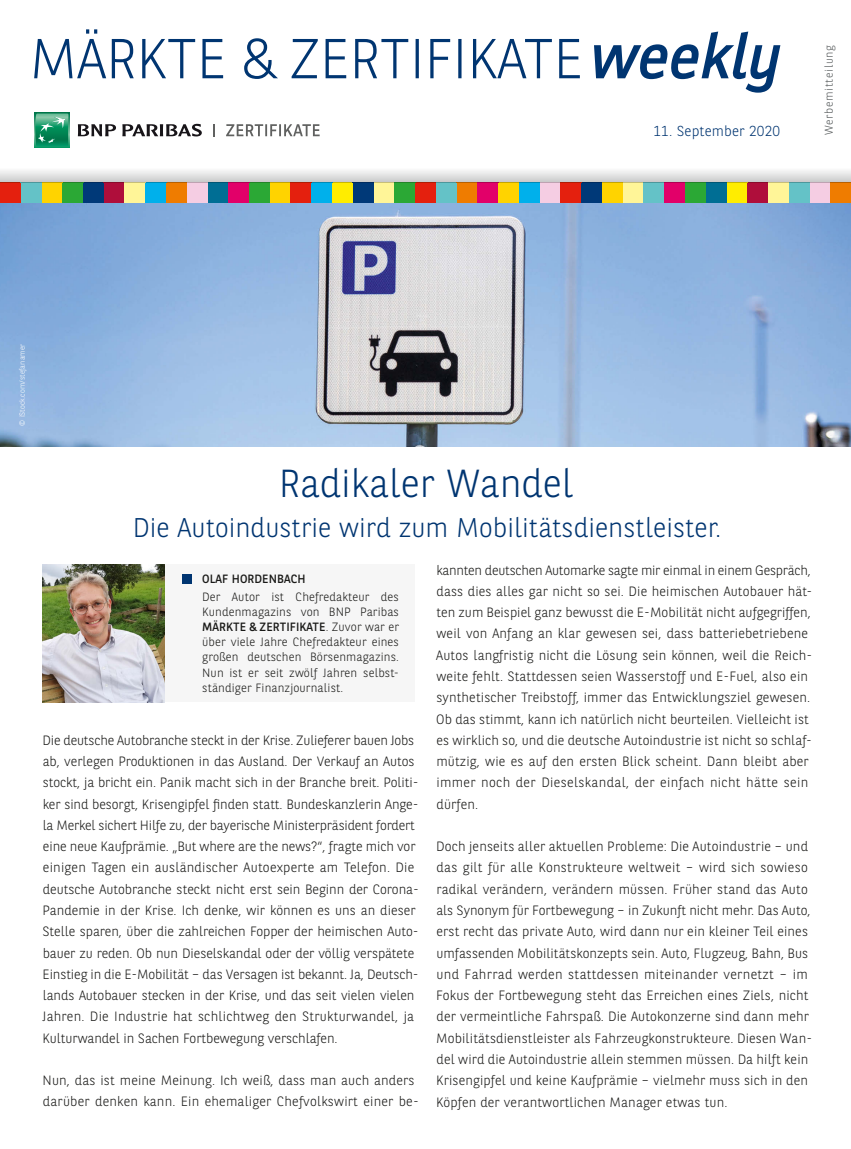
<style>
.page{position:relative;width:851px;height:1149px;background:#fff}
.page>*{position:absolute;margin:0;border:0;box-sizing:border-box;transform-origin:0 0}
.t1{font:300 39px "BNPP Sans";color:#003571}
.t2{font:300 27px "BNPP Sans";color:#003571}
.t3{font:300 14.4px "BNPP Sans";letter-spacing:.01em;color:#003571}
.t4{font:300 13.5px/21.3px "BNPP Sans";letter-spacing:.01em;color:#1a1a18}
.t5{font:300 12px/15px "BNPP Sans";letter-spacing:.01em;color:#1a1a18;text-align:justify}
.t6{font:12px "BNPP Sans";letter-spacing:.01em;color:#1a1a18}
.t7{font:300 11.25px "BNPP Sans";letter-spacing:.06em;color:#585c5d}
.t8{font:300 7.5px "BNPP Sans";color:#fff}
.s1{font-weight:400}
</style>
<div class="page">
<img style="left:0;top:203px;width:850px;height:243px">
<svg style="left:35px;top:113px;width:34px;height:34px"></svg>
<svg style="left:35px;top:113px;width:33px;height:33px"></svg>
<svg style="left:78px;top:124px;width:38px;height:12px"></svg>
<svg style="left:122px;top:124px;width:80px;height:12px"></svg>
<svg style="left:226px;top:124px;width:93px;height:12px"></svg>
<svg style="left:213px;top:124px;width:2px;height:12px"></svg>
<div style="left:436px;top:182px;width:20px;height:21px;background:#64c2c7"></div>
<div style="left:415px;top:182px;width:21px;height:21px;background:#e4200e"></div>
<div style="left:809px;top:182px;width:21px;height:21px;background:#f5cde3"></div>
<div style="left:830px;top:182px;width:20px;height:21px;background:#ef7c00"></div>
<div style="left:788px;top:182px;width:21px;height:21px;background:#64c2c7"></div>
<div style="left:767px;top:182px;width:21px;height:21px;background:#fff598"></div>
<div style="left:747px;top:182px;width:20px;height:21px;background:#af0e3b"></div>
<div style="left:726px;top:182px;width:21px;height:21px;background:#ffed00"></div>
<div style="left:705px;top:182px;width:21px;height:21px;background:#006e94"></div>
<div style="left:622px;top:182px;width:21px;height:21px;background:#fff598"></div>
<div style="left:539px;top:182px;width:21px;height:21px;background:#f5cde3"></div>
<div style="left:643px;top:182px;width:21px;height:21px;background:#64c2c7"></div>
<div style="left:684px;top:182px;width:21px;height:21px;background:#2ba835"></div>
<div style="left:602px;top:182px;width:20px;height:21px;background:#ffd300"></div>
<div style="left:581px;top:182px;width:21px;height:21px;background:#003978"></div>
<div style="left:560px;top:182px;width:21px;height:21px;background:#e4200e"></div>
<div style="left:664px;top:182px;width:20px;height:21px;background:#e20069"></div>
<div style="left:519px;top:182px;width:20px;height:21px;background:#00b0eb"></div>
<div style="left:498px;top:182px;width:21px;height:21px;background:#ffd300"></div>
<div style="left:456px;top:182px;width:21px;height:21px;background:#ef7c00"></div>
<div style="left:477px;top:182px;width:21px;height:21px;background:#e20069"></div>
<div style="left:270px;top:182px;width:20px;height:21px;background:#ffd300"></div>
<div style="left:373px;top:182px;width:21px;height:21px;background:#fff598"></div>
<div style="left:207px;top:182px;width:21px;height:21px;background:#006e94"></div>
<div style="left:332px;top:182px;width:21px;height:21px;background:#ffed00"></div>
<div style="left:311px;top:182px;width:21px;height:21px;background:#00b0eb"></div>
<div style="left:290px;top:182px;width:21px;height:21px;background:#e4200e"></div>
<div style="left:394px;top:182px;width:21px;height:21px;background:#2ba835"></div>
<div style="left:249px;top:182px;width:21px;height:21px;background:#2ba835"></div>
<div style="left:228px;top:182px;width:21px;height:21px;background:#e20069"></div>
<div style="left:353px;top:182px;width:20px;height:21px;background:#003978"></div>
<div style="left:187px;top:182px;width:20px;height:21px;background:#f5cde3"></div>
<div style="left:166px;top:182px;width:21px;height:21px;background:#ef7c00"></div>
<div style="left:83px;top:182px;width:21px;height:21px;background:#003978"></div>
<div style="left:0;top:182px;width:21px;height:21px;background:#e4200e"></div>
<div style="left:104px;top:182px;width:20px;height:21px;background:#af0e3b"></div>
<div style="left:145px;top:182px;width:21px;height:21px;background:#00b0eb"></div>
<div style="left:62px;top:182px;width:21px;height:21px;background:#2ba835"></div>
<div style="left:41px;top:182px;width:21px;height:21px;background:#ffd300"></div>
<div style="left:21px;top:182px;width:20px;height:21px;background:#64c2c7"></div>
<div style="left:124px;top:182px;width:21px;height:21px;background:#fff598"></div>
<svg style="left:0;top:170px;width:850px;height:13px"></svg>
<svg style="left:34px;top:29px;width:545px;height:50px"></svg>
<svg style="left:594px;top:32px;width:186px;height:61px"></svg>
<div style="left:43px;top:564px;width:372px;height:138px;background:#f6f6f6"></div>
<div style="left:182px;top:573px;width:10px;height:10px;background:#003571"></div>
<img style="left:43px;top:564px;width:122px;height:138px">
<p class="t3" style="left:653px;top:121px;width:128px">11. September 2020</p>
<p class="t7" style="left:821px;top:135px;width:92px;rotate:-90deg">Werbemitteilung</p>
<p class="t8" style="left:17px;top:425px;width:83px;rotate:-90deg">© iStock.com/stefanamer</p>
<h1 class="t1" style="left:279px;top:457px;width:296px">Radikaler Wandel</h1>
<h2 class="t2" style="left:133px;top:509px;width:590px">Die Autoindustrie wird zum Mobilitätsdienstleister.</h2>
<p class="t6" style="left:202px;top:570px;width:105px">OLAF HORDENBACH</p>
<p class="t5" style="left:202px;top:589px;width:198px">Der Autor ist Chefredakteur des Kundenmagazins von BNP Paribas <span class="s1">MÄRKTE &amp; ZERTIFIKATE</span>. Zuvor war er über viele Jahre Chefredakteur eines großen deutschen Börsenmagazins.<br>Nun ist er seit zwölf Jahren selbst&shy;ständiger Finanzjournalist.</p>
<p class="t4" style="left:42px;top:728px;width:378px">Die deutsche Autobranche steckt in der Krise. Zulieferer bauen Jobs ab, verlegen Produktionen in das Ausland. Der Verkauf an Autos stockt, ja bricht ein. Panik macht sich in der Branche breit. Politi&shy;ker sind besorgt, Krisengipfel finden statt. Bundeskanzlerin Ange&shy;la Merkel sichert Hilfe zu, der bayerische Ministerpräsident fordert eine neue Kaufprämie. „But where are the news?“, fragte mich vor einigen Tagen ein ausländischer Auto experte am Telefon. Die deutsche Autobranche steckt nicht erst sein Beginn der Corona-Pandemie in der Krise. Ich denke, wir können es uns an dieser Stelle sparen, über die zahlreichen Fopper der heimischen Auto&shy;bauer zu reden. Ob nun Dieselskandal oder der völlig verspätete Einstieg in die E-Mobilität – das Versagen ist bekannt. Ja, Deutsch&shy;lands Autobauer stecken in der Krise, und das seit vielen vielen Jahren. Die Industrie hat schlichtweg den Strukturwandel, ja Kulturwandel in Sachen Fortbewegung verschlafen.</p>
<p class="t4" style="left:43px;top:1068px;width:377px">Nun, das ist meine Meinung. Ich weiß, dass man auch anders darüber denken kann. Ein ehemaliger Chefvolkswirt einer be-</p>
<p class="t4" style="left:436px;top:558px;width:377px">kannten deutschen Automarke sagte mir einmal in einem Gespräch, dass dies alles gar nicht so sei. Die heimischen Autobauer hät&shy;ten zum Beispiel ganz bewusst die E-Mobilität nicht aufgegriffen, weil von Anfang an klar gewesen sei, dass batteriebetriebene Autos langfristig nicht die Lösung sein können, weil die Reich&shy;weite fehlt. Stattdessen seien Wasserstoff und E-Fuel, also ein synthetischer Treibstoff, immer das Entwicklungsziel gewesen.<br>Ob das stimmt, kann ich natürlich nicht beurteilen. Vielleicht ist es wirklich so, und die deutsche Autoindustrie ist nicht so schlaf&shy;mützig, wie es auf den ersten Blick scheint. Dann bleibt aber immer noch der Dieselskandal, der einfach nicht hätte sein dürfen.</p>
<p class="t4" style="left:436px;top:835px;width:377px">Doch jenseits aller aktuellen Probleme: Die Autoindustrie – und das gilt für alle Konstrukteure weltweit – wird sich sowieso radikal verändern, verändern müssen. Früher stand das Auto als Synonym für Fortbewegung – in Zukunft nicht mehr. Das Auto, erst recht das private Auto, wird dann nur ein kleiner Teil eines umfassenden Mobilitätskonzepts sein. Auto, Flugzeug, Bahn, Bus und Fahrrad werden stattdessen miteinander vernetzt – im Fokus der Fortbewegung steht das Erreichen eines Ziels, nicht der vermeintliche Fahrspaß. Die Autokonzerne sind dann mehr Mobilitätsdienstleister als Fahrzeugkonstrukteure. Diesen Wan&shy;del wird die Autoindustrie allein stemmen müssen. Da hilft kein Krisengipfel und keine Kaufprämie – vielmehr muss sich in den Köpfen der verantwortlichen Manager etwas tun.</p>
</div>
